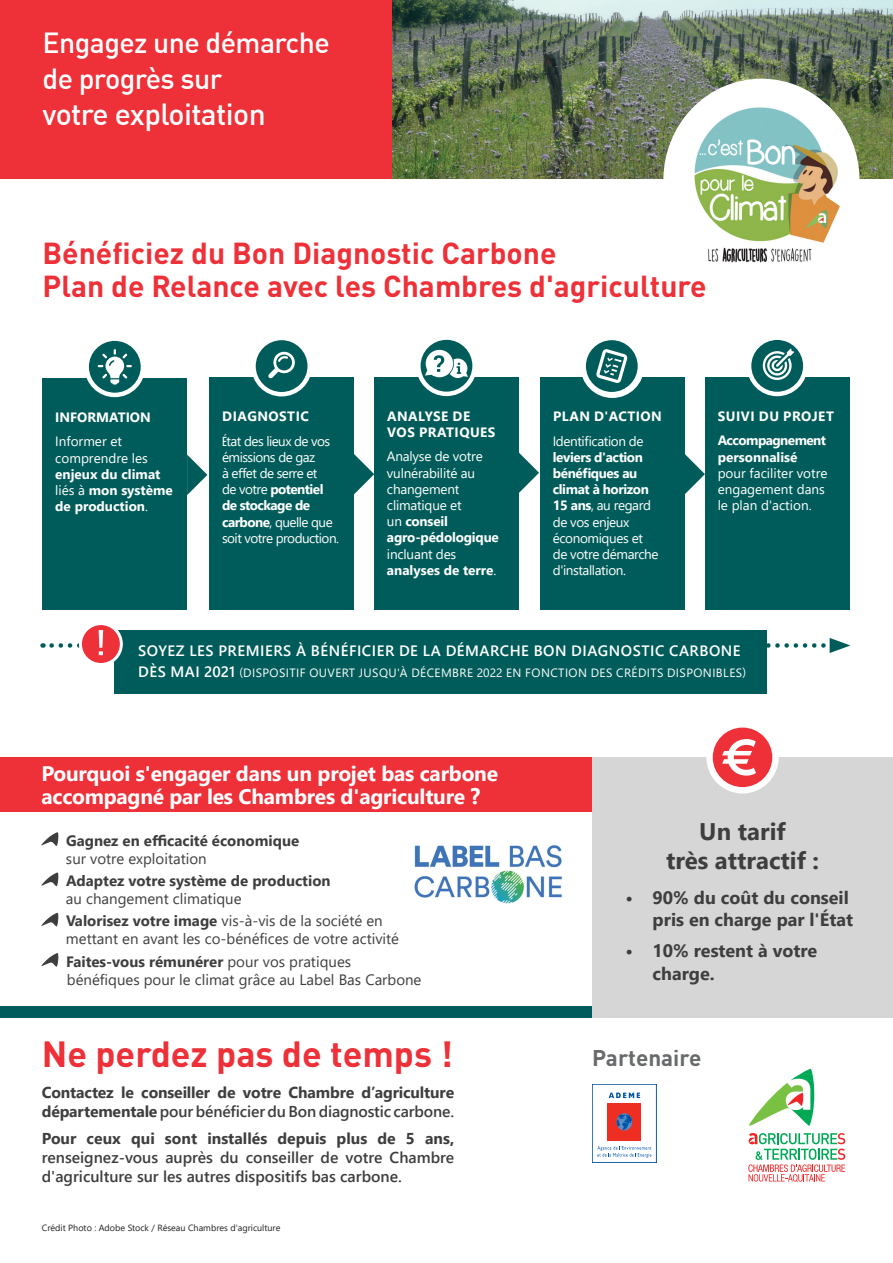
<style>
.page{position:relative;width:893px;height:1263px;background:#fff}
.page>*{position:absolute;margin:0;border:0;box-sizing:border-box;transform-origin:0 0}
.t1{font:700 36px "DIN Pro";color:#ee3038}
.t2{font:700 30px "DIN Pro";color:#ee3038}
.t3{font:500 30px "DIN";letter-spacing:-.02em;color:#fff}
.t4{font:500 28.5px "DIN";letter-spacing:-.02em;color:#fff}
.t5{font:700 24px "Segoe UI";color:#3e3e3f}
.t6{font:700 22.5px "DIN Pro";color:#686a6c}
.t7{font:700 21px/22.5px "Segoe UI";letter-spacing:-.01em;color:#fff}
.t8{font:700 18px/22.5px "Segoe UI";color:#3e3e3f;text-align:right}
.t9{font:600 15.75px/18.9px "Segoe UI";color:#3e3e3f;text-align:justify}
.t10{font:700 15.75px/18.9px "Segoe UI";letter-spacing:-.01em;color:#3e3e3f}
.t11{font:700 15px/18px "Segoe UI";color:#3e3e3f}
.t12{font:15px/18px "Segoe UI";color:#3e3e3f}
.t13{font:600 15px "Segoe UI";letter-spacing:.035em;color:#fff}
.t14{font:13.5px/16.2px "Segoe UI";letter-spacing:-.03em;color:#fff}
.t15{font:700 13.5px/16.2px "Segoe UI";color:#fff}
.t16{font:13.5px/16.2px "Segoe UI";color:#fff}
.t17{font:700 13.5px/16.2px "Segoe UI";letter-spacing:.02em;color:#fff}
.t18{font:12px "Segoe UI";letter-spacing:.035em;color:#fff}
.t19{font:9px "Segoe UI";color:#231f20}
.s1{font-weight:400}
.s2{font-family:"DIN Next LT Pro";font-stretch:condensed}
.s3{font-weight:700}
.s4{font-weight:600;font-size:15px}
.s5{font-size:22.5px}
.s6{font-weight:600}
</style>
<div class="page">
<img style="left:391px;top:0;width:502px;height:179px">
<div style="left:0;top:0;width:391px;height:179px;background:#ee3038"></div>
<div style="left:663px;top:79px;width:196px;height:203px;background:#fff;border-radius:50%"></div>
<img style="left:691px;top:106px;width:152px;height:157px">
<svg style="left:354px;top:454px;width:20px;height:40px"></svg>
<div style="left:209px;top:377px;width:145px;height:232px;background:#005c5a"></div>
<svg style="left:253px;top:338px;width:57px;height:56px;fill:#005c5a"></svg>
<svg style="left:268px;top:351px;width:28px;height:28px"></svg>
<div style="left:251px;top:336px;width:61px;height:60px;border:4px solid #fff;border-radius:50%"></div>
<svg style="left:685px;top:454px;width:20px;height:40px"></svg>
<div style="left:540px;top:377px;width:145px;height:232px;background:#005c5a"></div>
<div style="left:580px;top:334px;width:64px;height:64px;border:6px solid #fff;border-radius:50%"></div>
<div style="left:705px;top:377px;width:144px;height:232px;background:#005c5a"></div>
<svg style="left:749px;top:338px;width:56px;height:56px"></svg>
<svg style="left:763px;top:348px;width:31px;height:32px"></svg>
<div style="left:747px;top:335px;width:61px;height:61px;border:4px solid #fff;border-radius:50%"></div>
<div style="left:115px;top:630px;width:652px;height:64px;background:#005c5a"></div>
<div style="left:0;top:1006px;width:593px;height:11px;background:#005c5a"></div>
<svg style="left:41px;top:832px;width:18px;height:14px"></svg>
<svg style="left:41px;top:872px;width:18px;height:14px"></svg>
<svg style="left:41px;top:912px;width:18px;height:15px"></svg>
<svg style="left:41px;top:953px;width:18px;height:14px"></svg>
<div style="left:0;top:757px;width:592px;height:55px;background:#ee3038"></div>
<div style="left:43px;top:378px;width:144px;height:231px;background:#005c5a"></div>
<svg style="left:87px;top:339px;width:56px;height:56px"></svg>
<svg style="left:98px;top:349px;width:34px;height:35px"></svg>
<div style="left:84px;top:336px;width:61px;height:61px;border:4px solid #fff;border-radius:50%"></div>
<svg style="left:187px;top:455px;width:20px;height:40px"></svg>
<img style="left:414px;top:845px;width:148px;height:59px">
<svg style="left:584px;top:338px;width:56px;height:56px"></svg>
<svg style="left:596px;top:349px;width:32px;height:34px"></svg>
<div style="left:581px;top:336px;width:61px;height:60px;border:4px solid #fff;border-radius:50%"></div>
<div style="left:374px;top:377px;width:145px;height:232px;background:#005c5a"></div>
<svg style="left:418px;top:338px;width:57px;height:56px"></svg>
<div style="left:416px;top:335px;width:61px;height:61px;border:4px solid #fff;border-radius:50%"></div>
<svg style="left:519px;top:452px;width:20px;height:41px"></svg>
<svg style="left:425px;top:350px;width:43px;height:28px"></svg>
<svg style="left:80px;top:624px;width:41px;height:40px"></svg>
<div style="left:79px;top:622px;width:44px;height:44px;border:3px solid #fff;border-radius:50%"></div>
<svg style="left:52px;top:630px;width:798px;height:25px"></svg>
<div style="left:592px;top:757px;width:301px;height:260px;background:#d6d6d7"></div>
<div style="left:706px;top:721px;width:73px;height:72px;background:#fff;border-radius:50%"></div>
<svg style="left:713px;top:727px;width:59px;height:60px"></svg>
<svg style="left:748px;top:1133px;width:97px;height:49px"></svg>
<svg style="left:749px;top:1069px;width:65px;height:57px"></svg>
<div style="left:592px;top:1084px;width:65px;height:79px;border:1px solid #0154a6"></div>
<div style="left:607px;top:1103px;width:34px;height:38px;background:#ee2e22"></div>
<svg style="left:617px;top:1113px;width:15px;height:17px"></svg>
<svg style="left:609px;top:1092px;width:31px;height:6px"></svg>
<svg style="left:597px;top:1146px;width:54px;height:12px"></svg>
<p class="t4" style="left:43px;top:24px;width:289px">Engagez une démarche</p>
<p class="t4" style="left:43px;top:60px;width:181px">de progrès sur</p>
<p class="t3" style="left:43px;top:95px;width:225px">votre exploitation</p>
<p class="t2" style="left:43px;top:228px;width:515px">Bénéficiez du Bon Diagnostic Carbone</p>
<p class="t2" style="left:43px;top:261px;width:666px">Plan de Relance avec les Chambres d'agriculture</p>
<p class="t15" style="left:55px;top:408px;width:97px">INFORMATION</p>
<p class="t15" style="left:55px;top:432px;width:119px"><span class="s1">Informer et comprendre les </span>enjeux du climat <span class="s1">liés à</span> mon système de production<span class="s1">.</span></p>
<p class="t17" style="left:222px;top:407px;width:88px">DIAGNOSTIC</p>
<p class="t14" style="left:222px;top:431px;width:118px"><span class="s2">É</span>tat des lieux de vos émissions de gaz<br>à effet de serre et<br>de votre <span class="s3">potentiel de stockage de carbone</span>, quelle que soit votre production.</p>
<p class="t17" style="left:387px;top:407px;width:110px">ANALYSE DE<br>VOS PRATIQUES</p>
<p class="t14" style="left:387px;top:447px;width:113px">Analyse de votre vulnérabilité au changement climatique et<br>un <span class="s3">conseil agro-pédologique </span>incluant des <span class="s3">analyses de terre</span>.</p>
<p class="t17" style="left:553px;top:407px;width:110px">PLAN D'ACTION</p>
<p class="t14" style="left:553px;top:431px;width:107px">Identification de <span class="s3">leviers d'action bénéfiques au climat à horizon<br>15 ans</span>, au regard de vos enjeux économiques et de votre démarche d'installation.</p>
<p class="t17" style="left:718px;top:407px;width:118px">SUIVI DU PROJET</p>
<p class="t16" style="left:718px;top:431px;width:111px"><span class="s3">Accompagnement personnalisé </span>pour faciliter votre engagement dans le plan d'action.</p>
<p class="t13" style="left:138px;top:636px;width:604px">SOYEZ LES PREMIERS À BÉNÉFICIER DE LA DÉMARCHE BON DIAGNOSTIC CARBONE</p>
<p class="t18" style="left:138px;top:661px;width:610px"><span class="s4">DÈS MAI 2021</span> (DISPOSITIF OUVERT JUSQU'À DÉCEMBRE 2022 EN FONCTION DES CRÉDITS DISPONIBLES)</p>
<p class="t7" style="left:41px;top:761px;width:458px">Pourquoi s'engager dans un projet bas carbone accompagné par les Chambres d'agriculture <span class="s5">?</span></p>
<p class="t11" style="left:66px;top:830px;width:235px">Gagnez en efficacité économique <span class="s1">sur votre exploitation</span></p>
<p class="t11" style="left:66px;top:871px;width:266px">Adaptez votre système de production <span class="s1">au changement climatique</span></p>
<p class="t12" style="left:66px;top:911px;width:335px"><span class="s3">Valorisez votre image</span> vis-à-vis de la société en mettant en avant les co-bénéfices de votre activité</p>
<p class="t11" style="left:66px;top:951px;width:287px">Faites-vous rémunérer <span class="s1">pour vos pratiques</span></p>
<p class="t12" style="left:67px;top:969px;width:356px">bénéfiques pour le climat grâce au Label Bas Carbone</p>
<p class="t1" style="left:42px;top:1023px;width:413px">Ne perdez pas de temps !</p>
<p class="t10" style="left:42px;top:1082px;width:414px">Contactez le conseiller de votre Chambre d’agriculture départementale <span class="s6">pour bénéficier du Bon diagnostic carbone.</span></p>
<p class="t9" style="left:42px;top:1128px;width:414px"><span class="s3">Pour ceux qui sont installés depuis plus de 5 ans, </span>renseignez-vous auprès du conseiller de votre Chambre d'agriculture sur les autres dispositifs bas carbone.</p>
<p class="t19" style="left:42px;top:1219px;width:240px">Crédit Photo : Adobe Stock / Réseau Chambres d'agriculture</p>
<p class="t5" style="left:699px;top:808px;width:88px">Un tarif</p>
<p class="t5" style="left:666px;top:837px;width:155px">très attractif :</p>
<p class="t8" style="left:626px;top:885px;width:229px">• 90% du coût du conseil pris en charge par l'État</p>
<p class="t8" style="left:653px;top:938px;width:166px;text-align:left;text-indent:-27px">• 10% restent à votre charge.</p>
<p class="t6" style="left:592px;top:1039px;width:111px">Partenaire</p>
</div>
